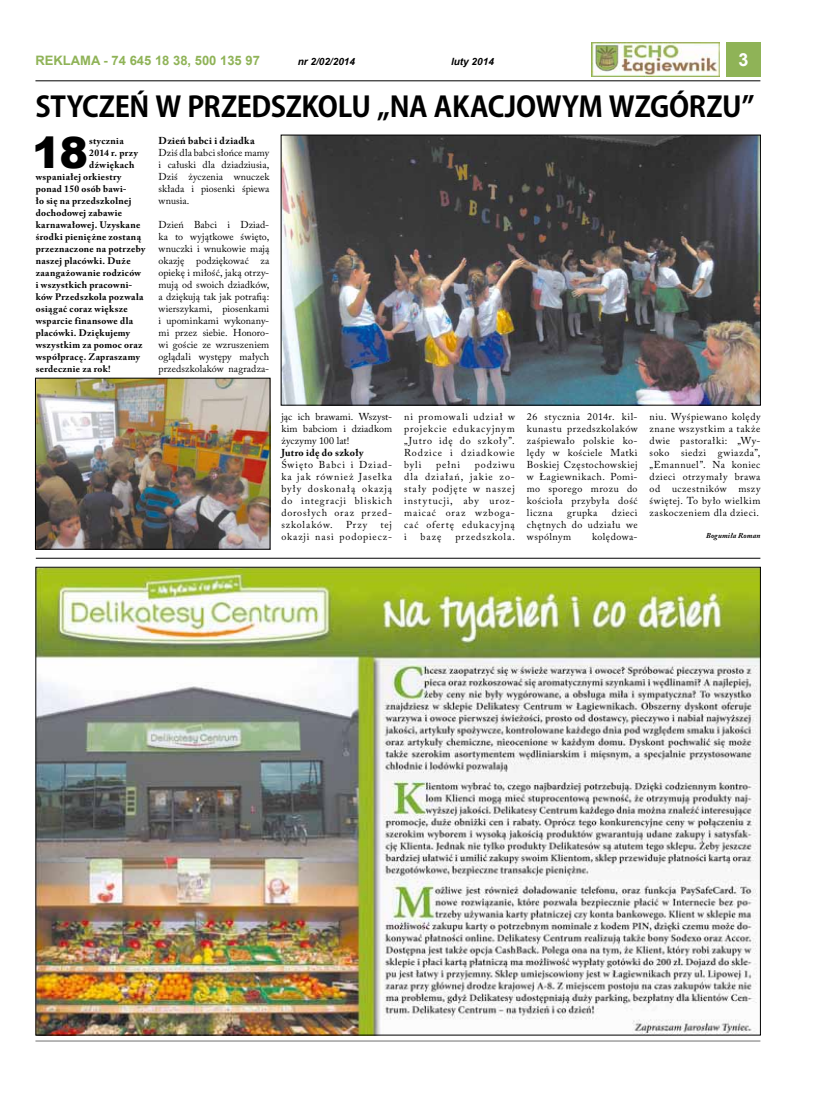
<style>
.page{position:relative;width:820px;height:1106px;background:#fff}
.page>*{position:absolute;margin:0;border:0;box-sizing:border-box;transform-origin:0 0}
.t1{font:900 43px "Arial";color:#000}
.t2{font:700 28px "Koz Go Pr 6 N";letter-spacing:-.015em;color:#000}
.t3{font:700 18px "Arial";color:#fff}
.t4{font:700 13px "Arial";color:#8fb357}
.t5{font:10px/12px "Adobe Caslon Pro";letter-spacing:.055em;color:#000;text-align:justify}
.t6{font:700 10px "Adobe Caslon Pro";letter-spacing:.03em;color:#000}
.t7{font:10px/12px "Adobe Caslon Pro";letter-spacing:.085em;color:#000;text-align:right}
.t8{font:italic 700 10px "Arial";color:#000}
.t9{font:10px "Adobe Caslon Pro";letter-spacing:.09em;color:#000}
.t10{font:700 9.5px "Adobe Caslon Pro";letter-spacing:.035em;color:#000}
.t11{font:italic 700 7.5px "Adobe Caslon Pro";letter-spacing:.025em;color:#000}
</style>
<div class="page">
<div style="left:726px;top:43px;width:34px;height:34px;background:#8fb357"></div>
<img style="left:591px;top:43px;width:128px;height:34px">
<hr style="left:35px;top:81px;width:725px;height:1px;background:#000">
<hr style="left:35px;top:1040px;width:725px;height:1px;background:#706f6f">
<img style="left:37px;top:568px;width:721px;height:465px">
<img style="left:282px;top:136px;width:476px;height:267px">
<div style="left:280px;top:134px;width:480px;height:271px;border:1px solid #000"></div>
<img style="left:37px;top:379px;width:231px;height:168px">
<div style="left:35px;top:377px;width:235px;height:172px;border:1px solid #000"></div>
<hr style="left:36px;top:557px;width:724px;height:1px;background:#000">
<h3 class="t4" style="left:35px;top:52px;width:226px">REKLAMA - 74 645 18 38, 500 135 97</h3>
<p class="t8" style="left:297px;top:55px;width:59px">nr 2/02/2014</p>
<p class="t8" style="left:451px;top:55px;width:44px">luty 2014</p>
<h3 class="t3" style="left:738px;top:48px;width:12px">3</h3>
<h2 class="t2" style="left:35px;top:91px;width:720px">STYCZEŃ W PRZEDSZKOLU „NA AKACJOWYM WZGÓRZU”</h2>
<h1 class="t1" style="left:32px;top:121px;width:57px">18</h1>
<p class="t10" style="left:89px;top:135px;width:36px">stycznia</p>
<p class="t10" style="left:89px;top:147px;width:50px">2014 r. przy</p>
<p class="t10" style="left:89px;top:159px;width:47px">dźwiękach</p>
<p class="t10" style="left:36px;top:171px;width:87px">wspaniałej orkiestry</p>
<p class="t10" style="left:36px;top:183px;width:92px">ponad 150 osób bawi-</p>
<p class="t10" style="left:36px;top:195px;width:97px">ło się na przedszkolnej</p>
<p class="t10" style="left:36px;top:207px;width:88px">dochodowej zabawie</p>
<p class="t10" style="left:36px;top:219px;width:106px">karnawałowej. Uzyskane</p>
<p class="t10" style="left:36px;top:231px;width:107px">środki pieniężne zostaną</p>
<p class="t10" style="left:36px;top:243px;width:111px">przeznaczone na potrzeby</p>
<p class="t10" style="left:36px;top:255px;width:96px">naszej placówki. Duże</p>
<p class="t10" style="left:36px;top:267px;width:107px">zaangażowanie rodziców</p>
<p class="t10" style="left:36px;top:279px;width:98px">i wszystkich pracowni-</p>
<p class="t10" style="left:36px;top:291px;width:109px">ków Przedszkola pozwala</p>
<p class="t10" style="left:36px;top:303px;width:93px">osiągać coraz większe</p>
<p class="t10" style="left:36px;top:315px;width:99px">wsparcie finansowe dla</p>
<p class="t10" style="left:36px;top:327px;width:96px">placówki. Dziękujemy</p>
<p class="t10" style="left:36px;top:339px;width:108px">wszystkim za pomoc oraz</p>
<p class="t10" style="left:36px;top:351px;width:106px">współpracę. Zapraszamy</p>
<p class="t10" style="left:36px;top:363px;width:76px">serdecznie za rok!</p>
<p class="t6" style="left:158px;top:135px;width:97px">Dzień babci i dziadka</p>
<p class="t5" style="left:158px;top:147px;width:112px">Dziś dla babci słońce mamy i całuski dla dziadziusia, Dziś życzenia wnuczek składa i piosenki śpiewa wnusia.</p>
<p class="t5" style="left:158px;top:219px;width:112px">Dzień Babci i Dziad&shy;ka to wyjątkowe święto, wnuczki i wnukowie mają okazję podziękować za opiekę i miłość, jaką otrzy&shy;mują od swoich dziadków, a dziękują tak jak potrafią: wierszykami, piosenkami i upominkami wykonany&shy;mi przez siebie. Honoro&shy;wi goście ze wzruszeniem oglądali występy małych przedszkolaków nagradza-</p>
<p class="t5" style="left:281px;top:411px;width:112px">jąc ich brawami. Wszyst&shy;kim babciom i dziadkom życzymy 100 lat!</p>
<p class="t6" style="left:281px;top:447px;width:83px">Jutro idę do szkoły</p>
<p class="t5" style="left:281px;top:459px;width:112px">Święto Babci i Dziad&shy;ka jak również Jasełka były doskonałą okazją do integracji bliskich dorosłych oraz przed&shy;szkolaków.</p>
<p class="t5" style="left:346px;top:519px;width:23px">Przy</p>
<p class="t7" style="left:281px;top:519px;width:112px">tej<br>okazji nasi podopiecz-</p>
<p class="t5" style="left:404px;top:411px;width:112px">ni promowali udział w projekcie edukacyjnym „Jutro idę do szkoły”.<br>Rodzice i dziadkowie byli</p>
<p class="t5" style="left:404px;top:459px;width:112px;text-indent:71px">podziwu dla działań, jakie zo&shy;stały podjęte w naszej instytucji, aby uroz&shy;maicać oraz wzboga&shy;cać ofertę edukacyjną i</p>
<p class="t5" style="left:436px;top:459px;width:26px">pełni</p>
<p class="t5" style="left:420px;top:531px;width:22px">bazę</p>
<p class="t9" style="left:455px;top:531px;width:61px">przedszkola.</p>
<p class="t5" style="left:526px;top:411px;width:112px">26 stycznia 2014r. kil&shy;kunastu przedszkolaków zaśpiewało polskie ko&shy;lędy w kościele Matki Boskiej Częstochowskiej w Łagiewnikach. Pomi&shy;mo sporego mrozu do kościoła przybyła dość liczna</p>
<p class="t5" style="left:526px;top:507px;width:112px;text-indent:85px">dzieci chętnych do udziału we wspólnym</p>
<p class="t5" style="left:566px;top:507px;width:32px">grupka</p>
<p class="t5" style="left:592px;top:531px;width:47px">kolędowa-</p>
<p class="t5" style="left:649px;top:411px;width:112px">niu. Wyśpiewano kolędy znane wszystkim a także dwie pastorałki: „Wy&shy;soko siedzi gwiazda”, „Emannuel”. Na koniec dzieci otrzymały brawa od uczestników mszy świętej. To było wielkim zaskoczeniem dla dzieci.</p>
<p class="t11" style="left:705px;top:531px;width:56px">Bogumiła Roman</p>
</div>
